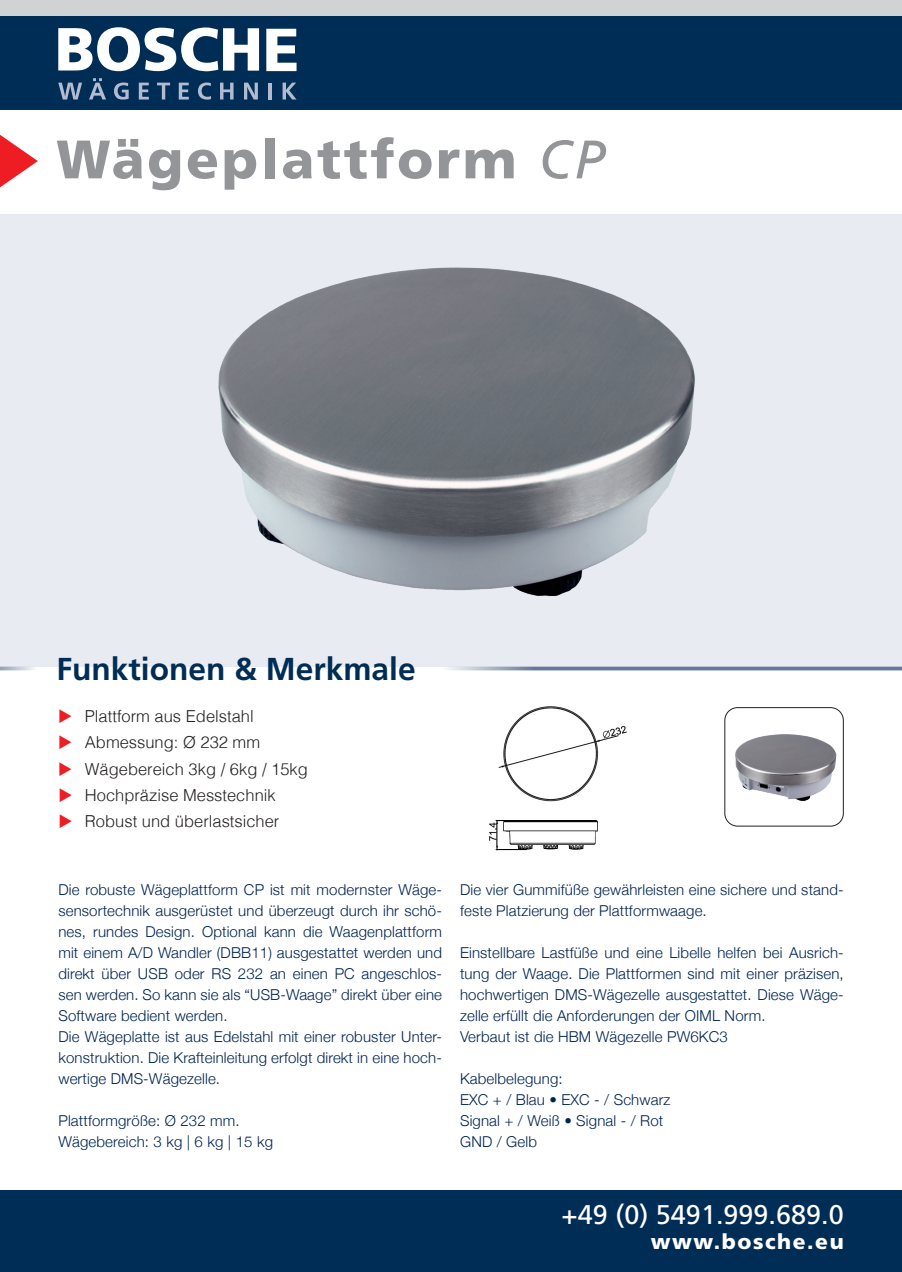
<style>
.page{position:relative;width:902px;height:1272px;background:#fff}
.page>*{position:absolute;margin:0;border:0;box-sizing:border-box;transform-origin:0 0}
.t1{font:900 54px "Frutiger LT Std";letter-spacing:.05em;color:#939598}
.t2{font:700 31.65px "Frutiger LT Std";color:#002d56}
.t3{font:27px "Frutiger LT Std";color:#fff}
.t4{font:900 21px "Frutiger LT Std";letter-spacing:.075em;color:#fff}
.t5{font:300 16.5px "Helvetica";color:#231f20}
.t6{font:300 15px/21px "Helvetica Neue";letter-spacing:.01em;color:#002451}
.s1{font-weight:400;font-style:italic}
.s2{color:#ee1d23}
</style>
<div class="page">
<div style="left:0;top:0;width:901px;height:26px;background:#d1d2d4"></div>
<div style="left:0;top:17px;width:901px;height:93px;background:#002d56"></div>
<img style="left:0;top:214px;width:901px;height:452px">
<svg style="left:441px;top:666px;width:460px;height:4px;background:#8596b0"></svg>
<div style="left:0;top:1190px;width:901px;height:81px;background:#002d56"></div>
<svg style="left:0;top:135px;width:38px;height:52px"></svg>
<svg style="left:0;top:666px;width:37px;height:4px"></svg>
<svg style="left:266px;top:29px;width:30px;height:42px"></svg>
<svg style="left:58px;top:27px;width:201px;height:44px"></svg>
<svg style="left:58px;top:83px;width:24px;height:16px"></svg>
<svg style="left:89px;top:78px;width:17px;height:21px"></svg>
<svg style="left:114px;top:82px;width:15px;height:18px"></svg>
<svg style="left:139px;top:83px;width:10px;height:16px"></svg>
<svg style="left:157px;top:83px;width:13px;height:16px"></svg>
<svg style="left:179px;top:83px;width:10px;height:16px"></svg>
<svg style="left:198px;top:82px;width:13px;height:18px"></svg>
<svg style="left:220px;top:83px;width:13px;height:16px"></svg>
<svg style="left:244px;top:83px;width:14px;height:16px"></svg>
<hr style="left:268px;top:83px;width:4px;height:16px;background:#b2bbcf">
<svg style="left:282px;top:83px;width:14px;height:16px"></svg>
<img style="left:489px;top:706px;width:138px;height:145px">
<img style="left:724px;top:707px;width:119px;height:119px">
<div style="left:724px;top:707px;width:119px;height:119px;border:1px solid #231f20;border-radius:13px"></div>
<h1 class="t1" style="left:56px;top:127px;width:549px">Wägeplattform <span class="s1">CP</span></h1>
<h2 class="t2" style="left:56px;top:650px;width:361px">Funktionen &amp; Merkmale</h2>
<p class="t5" style="left:58px;top:702px;width:197px"><span class="s2">◆</span> Plattform aus Edelstahl</p>
<p class="t5" style="left:58px;top:728px;width:203px"><span class="s2">◆</span> Abmessung: Ø 232 mm</p>
<p class="t5" style="left:58px;top:754px;width:251px"><span class="s2">◆</span> Wägebereich 3kg / 6kg / 15kg</p>
<p class="t5" style="left:58px;top:781px;width:219px"><span class="s2">◆</span> Hochpräzise Messtechnik</p>
<p class="t5" style="left:58px;top:807px;width:222px"><span class="s2">◆</span> Robust und überlastsicher</p>
<p class="t6" style="left:58px;top:878px;width:385px">Die robuste Wägeplattform CP ist mit modernster Wäge&shy;sensortechnik ausgerüstet und überzeugt durch ihr schö&shy;nes, rundes Design. Optional kann die Waagenplattform mit einem A/D Wandler (DBB11) ausgestattet werden und direkt über USB oder RS 232 an einen PC angeschlos&shy;sen werden. So kann sie als “USB-Waage” direkt über eine Software bedient werden.<br>Die Wägeplatte ist aus Edelstahl mit einer robuster Unter&shy;konstruktion. Die Krafteinleitung erfolgt direkt in eine hoch&shy;wertige DMS-Wägezelle.</p>
<p class="t6" style="left:58px;top:1109px;width:216px">Plattformgröße: Ø 232 mm.<br>Wägebereich: 3 kg | 6 kg | 15 kg</p>
<p class="t6" style="left:460px;top:878px;width:385px">Die vier Gummifüße gewährleisten eine sichere und stand&shy;feste Platzierung der Plattformwaage.</p>
<p class="t6" style="left:460px;top:941px;width:385px">Einstellbare Lastfüße und eine Libelle helfen bei Ausrich&shy;tung der Waage. Die Plattformen sind mit einer präzisen, hochwertigen DMS-Wägezelle ausgestattet. Diese Wäge&shy;zelle erfüllt die Anforderungen der OIML Norm.<br>Verbaut ist die HBM Wägezelle PW6KC3</p>
<p class="t6" style="left:460px;top:1067px;width:212px">Kabelbelegung:<br>EXC + / Blau • EXC - / Schwarz<br>Signal + / Weiß • Signal - / Rot<br>GND / Gelb</p>
<h3 class="t3" style="left:561px;top:1198px;width:283px">+49 (0) 5491.999.689.0</h3>
<h3 class="t4" style="left:650px;top:1228px;width:194px">www.bosche.eu</h3>
</div>
